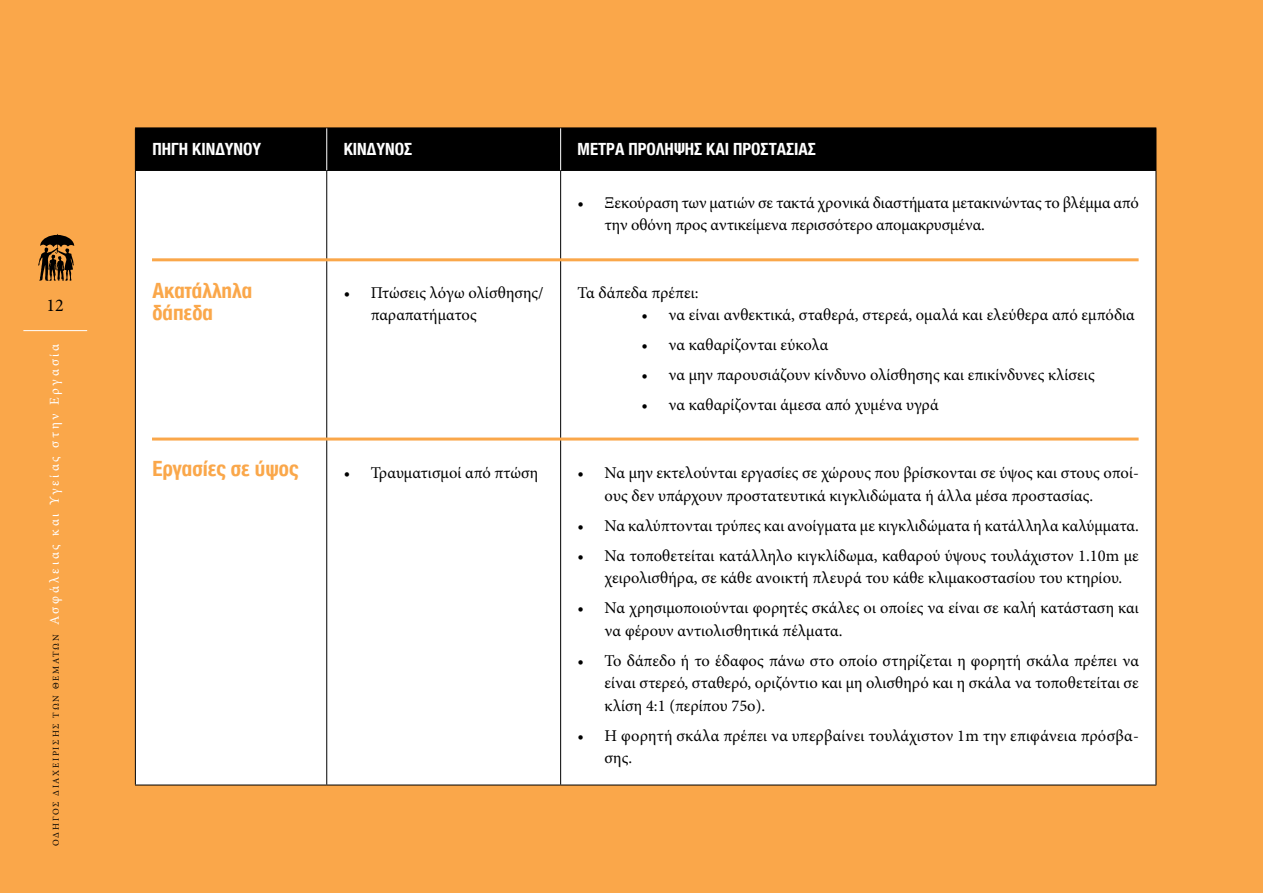
<style>
.page{position:relative;width:1263px;height:893px;background:#faa74a}
.page>*{position:absolute;margin:0;border:0;box-sizing:border-box;transform-origin:0 0}
.t1{font:700 22.5px/22.5px "CF Helvetica Cond";color:#faa74a}
.t2{font:700 18px "CF Helvetica Cond";color:#fff}
.t3{font:18px "Minion Pro";color:#000}
.t4{font:16.5px/22.5px "Minion Pro";color:#000}
.t5{font:13.5px "Minion Pro";letter-spacing:.2em;color:#fff}
.s1{font-size:9px;color:#000}
</style>
<div class="page">
<svg style="left:38px;top:234px;width:36px;height:47px;background:#754e22"></svg>
<hr style="left:23px;top:330px;width:64px;height:1px;background:#fff">
<div style="left:136px;top:129px;width:1019px;height:41px;background:#000"></div>
<div style="left:135px;top:170px;width:192px;height:615px;background:#fff"></div>
<div style="left:327px;top:170px;width:234px;height:615px;background:#fff"></div>
<div style="left:561px;top:170px;width:595px;height:615px;background:#fff"></div>
<hr style="left:135px;top:170px;width:192px;height:1px;background:#000">
<hr style="left:327px;top:170px;width:234px;height:1px;background:#000">
<hr style="left:135px;top:128px;width:192px;height:1px;background:#000">
<hr style="left:135px;top:128px;width:1px;height:42px;background:#000">
<hr style="left:327px;top:128px;width:234px;height:1px;background:#000">
<hr style="left:135px;top:171px;width:1px;height:614px;background:#000">
<hr style="left:326px;top:171px;width:1px;height:614px;background:#000">
<hr style="left:560px;top:171px;width:1px;height:614px;background:#000">
<hr style="left:1155px;top:171px;width:1px;height:614px;background:#000">
<hr style="left:135px;top:785px;width:192px;height:1px;background:#000">
<hr style="left:327px;top:785px;width:234px;height:1px;background:#000">
<hr style="left:561px;top:785px;width:595px;height:1px;background:#000">
<hr style="left:326px;top:128px;width:1px;height:42px;background:#fff">
<hr style="left:561px;top:128px;width:595px;height:1px;background:#000">
<hr style="left:1155px;top:128px;width:1px;height:42px;background:#000">
<hr style="left:561px;top:170px;width:595px;height:1px;background:#000">
<hr style="left:560px;top:128px;width:1px;height:42px;background:#fff">
<hr style="left:152px;top:258px;width:986px;height:3px;background:#faa74a">
<hr style="left:152px;top:438px;width:986px;height:3px;background:#faa74a">
<p class="t3" style="left:47px;top:293px;width:19px">12</p>
<p class="t5" style="left:45px;top:846px;width:504px;rotate:-90deg"><span class="s1">ΟΔΗΓΟΣ ΔΙΑΧΕΙΡΙΣΗΣ ΤΩΝ ΘΕΜΑΤΩΝ</span> Ασφάλειας και Υγείας στην Εργασία</p>
<p class="t2" style="left:152px;top:140px;width:110px">ΠΗΓΗ ΚΙΝΔΥΝΟΥ</p>
<p class="t2" style="left:344px;top:140px;width:70px">ΚΙΝΔΥΝΟΣ</p>
<p class="t2" style="left:578px;top:140px;width:240px">ΜΕΤΡΑ ΠΡΟΛΗΨΗΣ ΚΑΙ ΠΡΟΣΤΑΣΙΑΣ</p>
<h1 class="t1" style="left:152px;top:279px;width:101px">Ακατάλληλα δάπεδα</h1>
<h1 class="t1" style="left:152px;top:458px;width:148px">Εργασίες σε ύψος</h1>
<p class="t4" style="left:371px;top:282px;width:174px;text-indent:-27px">• Πτώσεις λόγω ολίσθησης/ παραπατήματος</p>
<p class="t4" style="left:344px;top:462px;width:196px">• Τραυματισμοί από πτώση</p>
<p class="t4" style="left:605px;top:192px;width:536px;text-indent:-27px">• Ξεκούραση των ματιών σε τακτά χρονικά διαστήματα μετακινώντας το βλέμμα από την οθόνη προς αντικείμενα περισσότερο απομακρυσμένα.</p>
<p class="t4" style="left:578px;top:282px;width:122px">Τα δάπεδα πρέπει:</p>
<p class="t4" style="left:641px;top:304px;width:495px">• να είναι ανθεκτικά, σταθερά, στερεά, ομαλά και ελεύθερα από εμπόδια</p>
<p class="t4" style="left:641px;top:334px;width:188px">• να καθαρίζονται εύκολα</p>
<p class="t4" style="left:641px;top:364px;width:455px">• να μην παρουσιάζουν κίνδυνο ολίσθησης και επικίνδυνες κλίσεις</p>
<p class="t4" style="left:641px;top:394px;width:299px">• να καθαρίζονται άμεσα από χυμένα υγρά</p>
<p class="t4" style="left:605px;top:462px;width:536px;text-indent:-27px">• Να μην εκτελούνται εργασίες σε χώρους που βρίσκονται σε ύψος και στους οποί&shy;ους δεν υπάρχουν προστατευτικά κιγκλιδώματα ή άλλα μέσα προστασίας.</p>
<p class="t4" style="left:578px;top:514px;width:563px">• Να καλύπτονται τρύπες και ανοίγματα με κιγκλιδώματα ή κατάλληλα καλύμματα.</p>
<p class="t4" style="left:605px;top:544px;width:536px;text-indent:-27px">• Να τοποθετείται κατάλληλο κιγκλίδωμα, καθαρού ύψους τουλάχιστον 1.10m με χειρολισθήρα, σε κάθε ανοικτή πλευρά του κάθε κλιμακοστασίου του κτηρίου.</p>
<p class="t4" style="left:605px;top:597px;width:536px;text-indent:-27px">• Να χρησιμοποιούνται φορητές σκάλες οι οποίες να είναι σε καλή κατάσταση και να φέρουν αντιολισθητικά πέλματα.</p>
<p class="t4" style="left:605px;top:649px;width:536px;text-align:justify;text-indent:-27px">• Το δάπεδο ή το έδαφος πάνω στο οποίο στηρίζεται η φορητή σκάλα πρέπει να είναι στερεό, σταθερό, οριζόντιο και μη ολισθηρό και η σκάλα να τοποθετείται σε κλίση 4:1 (περίπου 75ο).</p>
<p class="t4" style="left:605px;top:724px;width:536px;text-indent:-27px">• Η φορητή σκάλα πρέπει να υπερβαίνει τουλάχιστον 1m την επιφάνεια πρόσβα&shy;σης.</p>
</div>
